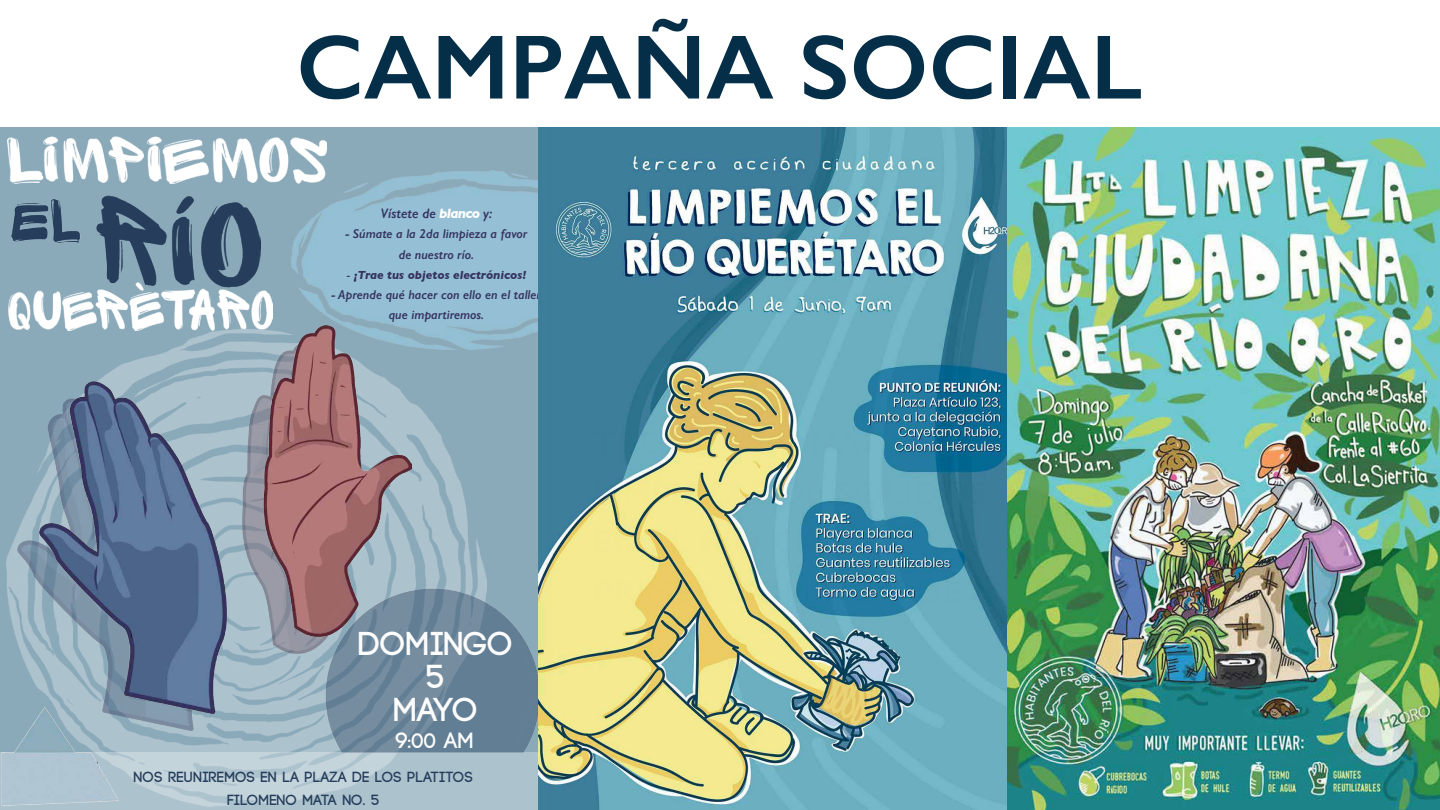
<style>
.page{position:relative;width:1440px;height:810px;background:#fff}
.page>*{position:absolute;margin:0;border:0;box-sizing:border-box;transform-origin:0 0}
.t1{font:600 91.65px "Gill Sans";color:#052e49}
.t2{font:700 33.08px/33.1px "Code";letter-spacing:.01em;color:#fcfcfc;text-align:center}
.t3{font:700 22.05px "Code";color:#fcfcfc}
.t4{font:700 14.7px/23px "Code";letter-spacing:.025em;color:#263e5c;text-align:center}
.t5{font:italic 600 13.8px "Gill Sans";color:#36335e}
.t6{font:italic 600 12.9px/20.2px "Gill Sans";color:#36335e;text-align:center}
.t7{font:italic 700 11.93px "Gill Sans";color:#36335e}
.s1{font-weight:700;color:#fff}
.s2{font-weight:400;font-style:normal}
</style>
<div class="page">
<div style="left:0;top:120px;width:553px;height:690px;background:#8aa9b9"></div>
<img style="left:292px;top:171px;width:246px;height:178px">
<img style="left:7px;top:330px;width:479px;height:313px">
<img style="left:18px;top:331px;width:21px;height:358px">
<img style="left:39px;top:325px;width:372px;height:383px">
<img style="left:306px;top:578px;width:232px;height:130px">
<img style="left:9px;top:287px;width:263px;height:44px">
<img style="left:8px;top:137px;width:319px;height:46px">
<img style="left:12px;top:196px;width:249px;height:91px">
<img style="left:0;top:708px;width:538px;height:102px">
<img style="left:538px;top:127px;width:469px;height:683px">
<img style="left:1007px;top:127px;width:433px;height:683px">
<div style="left:0;top:0;width:1440px;height:127px;background:#fff"></div>
<h1 class="t1" style="left:296px;top:12px;width:848px">CAMPAÑA SOCIAL</h1>
<p class="t5" style="left:381px;top:205px;width:113px">Vístete de <span class="s1">blanco</span> y:</p>
<p class="t6" style="left:345px;top:224px;width:184px">- Súmate a la 2da limpieza a favor de nuestro río.</p>
<p class="t7" style="left:347px;top:268px;width:181px"><span class="s2">-</span> ¡Trae tus objetos electrónicos!</p>
<p class="t6" style="left:332px;top:284px;width:211px">- Aprende qué hacer con ello en el taller que impartiremos.</p>
<h2 class="t2" style="left:359px;top:628px;width:156px">DOMINGO<br>5<br>MAYO</h2>
<h3 class="t3" style="left:396px;top:729px;width:79px">9:00 AM</h3>
<p class="t4" style="left:134px;top:766px;width:341px">NOS REUNIREMOS EN LA PLAZA DE LOS PLATITOS<br>FILOMENO MATA NO. 5</p>
</div>
